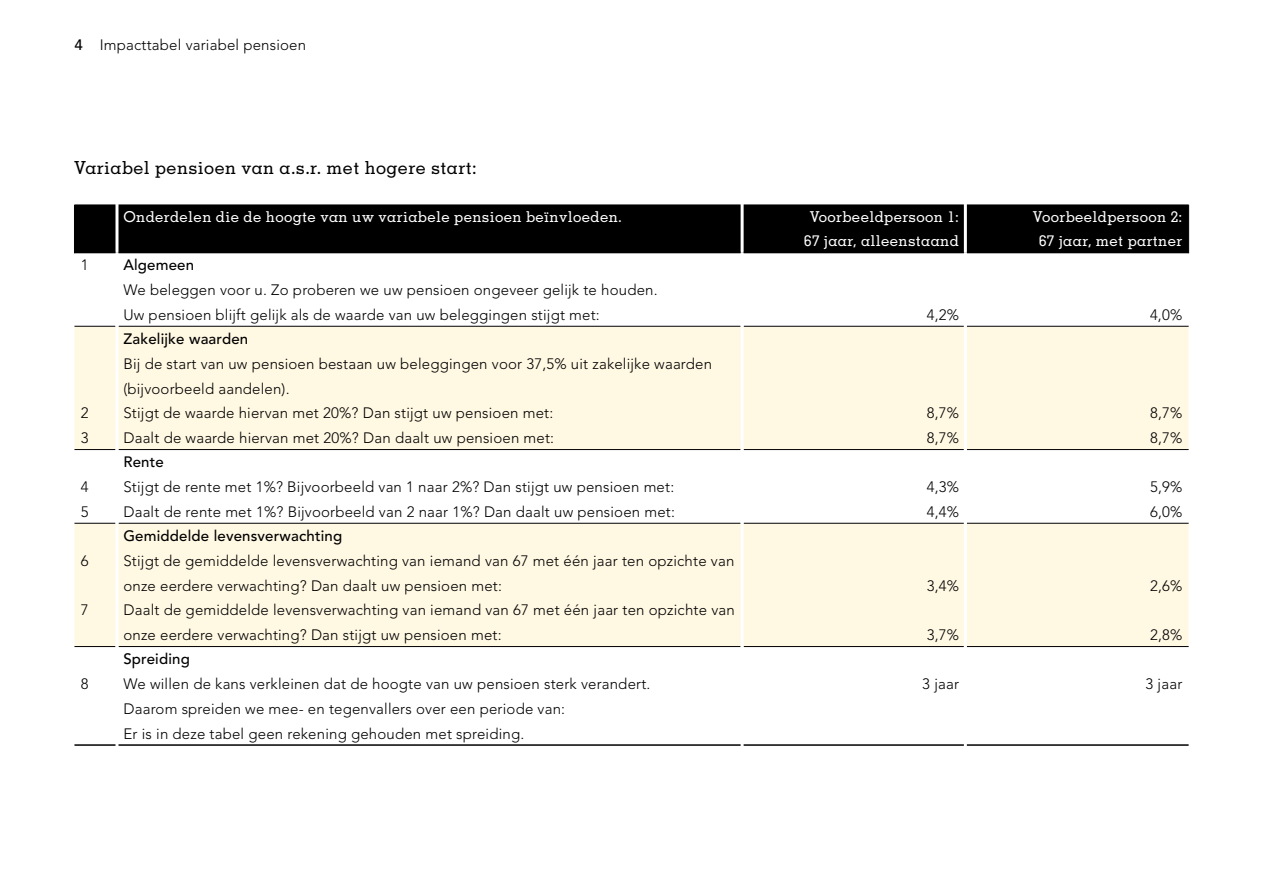
<style>
.page{position:relative;width:1263px;height:893px;background:#fff}
.page>*{position:absolute;margin:0;border:0;box-sizing:border-box;transform-origin:0 0}
.t1{font:500 18px "Memphis LT Std";letter-spacing:.025em;color:#000}
.t2{font:300 15px/24.8px "Avenir LT Std";letter-spacing:.01em;color:#000}
.t3{font:500 15px/24px "Memphis LT Std";letter-spacing:.025em;color:#fff;text-align:center}
.t4{font:500 15px "Avenir LT Std";letter-spacing:.01em;color:#000}
.s1{font-weight:500}
</style>
<div class="page">
<div style="left:75px;top:206px;width:1113px;height:46px;background:#000"></div>
<svg style="left:74px;top:327px;width:1114px;height:319px;fill:#fff8e3"></svg>
<hr style="left:75px;top:205px;width:40px;height:1px;background:#000">
<hr style="left:74px;top:205px;width:1px;height:48px;background:#000">
<hr style="left:118px;top:205px;width:623px;height:1px;background:#000">
<hr style="left:744px;top:205px;width:220px;height:1px;background:#000">
<hr style="left:967px;top:205px;width:221px;height:1px;background:#000">
<hr style="left:1188px;top:205px;width:1px;height:48px;background:#000">
<hr style="left:74px;top:326px;width:41px;height:1px;background:#000">
<hr style="left:118px;top:326px;width:623px;height:1px;background:#000">
<hr style="left:744px;top:326px;width:220px;height:1px;background:#000">
<hr style="left:967px;top:326px;width:221px;height:1px;background:#000">
<hr style="left:74px;top:449px;width:41px;height:1px;background:#000">
<hr style="left:118px;top:449px;width:623px;height:1px;background:#000">
<hr style="left:744px;top:449px;width:220px;height:1px;background:#000">
<hr style="left:967px;top:449px;width:221px;height:1px;background:#000">
<hr style="left:74px;top:523px;width:41px;height:1px;background:#000">
<hr style="left:118px;top:523px;width:623px;height:1px;background:#000">
<hr style="left:744px;top:523px;width:220px;height:1px;background:#000">
<hr style="left:967px;top:523px;width:221px;height:1px;background:#000">
<hr style="left:74px;top:646px;width:41px;height:1px;background:#000">
<hr style="left:118px;top:646px;width:623px;height:1px;background:#000">
<hr style="left:744px;top:646px;width:220px;height:1px;background:#000">
<hr style="left:967px;top:646px;width:221px;height:1px;background:#000">
<hr style="left:115px;top:205px;width:3px;height:48px;background:#fff">
<hr style="left:741px;top:205px;width:3px;height:48px;background:#fff">
<hr style="left:964px;top:205px;width:3px;height:48px;background:#fff">
<hr style="left:115px;top:326px;width:3px;height:124px;background:#fff">
<hr style="left:741px;top:326px;width:3px;height:124px;background:#fff">
<hr style="left:964px;top:326px;width:3px;height:124px;background:#fff">
<hr style="left:115px;top:450px;width:3px;height:73px;background:#fff">
<hr style="left:741px;top:450px;width:3px;height:73px;background:#fff">
<hr style="left:964px;top:450px;width:3px;height:73px;background:#fff">
<hr style="left:115px;top:523px;width:3px;height:123px;background:#fff">
<hr style="left:741px;top:523px;width:3px;height:123px;background:#fff">
<hr style="left:964px;top:523px;width:3px;height:123px;background:#fff">
<hr style="left:75px;top:252px;width:40px;height:1px;background:#000">
<hr style="left:118px;top:252px;width:623px;height:1px;background:#000">
<hr style="left:744px;top:252px;width:220px;height:1px;background:#000">
<hr style="left:967px;top:252px;width:221px;height:1px;background:#000">
<hr style="left:74px;top:744px;width:41px;height:2px;background:#000">
<hr style="left:118px;top:744px;width:623px;height:2px;background:#000">
<hr style="left:744px;top:744px;width:220px;height:2px;background:#000">
<hr style="left:967px;top:744px;width:221px;height:2px;background:#000">
<p class="t2" style="left:74px;top:32px;width:233px"><span class="s1">4</span> Impacttabel variabel pensioen</p>
<p class="t1" style="left:74px;top:156px;width:404px">Variabel pensioen van a.s.r. met hogere start:</p>
<p class="t3" style="left:123px;top:205px;width:500px">Onderdelen die de hoogte van uw variabele pensioen beïnvloeden.</p>
<p class="t3" style="left:804px;top:205px;width:156px">Voorbeeldpersoon 1:<br>67 jaar, alleenstaand</p>
<p class="t3" style="left:1033px;top:205px;width:151px">Voorbeeldpersoon 2:<br>67 jaar, met partner</p>
<p class="t2" style="left:81px;top:253px;width:9px">1</p>
<p class="t4" style="left:123px;top:256px;width:72px">Algemeen</p>
<p class="t2" style="left:123px;top:278px;width:536px">We beleggen voor u. Zo proberen we uw pensioen ongeveer gelijk te houden.<br>Uw pensioen blijft gelijk als de waarde van uw beleggingen stijgt met:</p>
<p class="t2" style="left:927px;top:302px;width:34px">4,2%</p>
<p class="t2" style="left:1150px;top:302px;width:34px">4,0%</p>
<p class="t2" style="left:81px;top:401px;width:9px">2<br>3</p>
<p class="t2" style="left:81px;top:475px;width:9px">4<br>5</p>
<p class="t2" style="left:81px;top:548px;width:9px">6</p>
<p class="t2" style="left:81px;top:598px;width:9px">7</p>
<p class="t2" style="left:81px;top:671px;width:9px">8</p>
<p class="t4" style="left:123px;top:330px;width:126px">Zakelijke waarden</p>
<p class="t2" style="left:123px;top:351px;width:590px">Bij de start van uw pensioen bestaan uw beleggingen voor 37,5% uit zakelijke waarden (bijvoorbeeld aandelen).<br>Stijgt de waarde hiervan met 20%? Dan stijgt uw pensioen met:<br>Daalt de waarde hiervan met 20%? Dan daalt uw pensioen met:</p>
<p class="t2" style="left:927px;top:401px;width:34px">8,7%<br>8,7%</p>
<p class="t2" style="left:1150px;top:401px;width:34px">8,7%<br>8,7%</p>
<p class="t4" style="left:123px;top:453px;width:42px">Rente</p>
<p class="t2" style="left:123px;top:475px;width:553px">Stijgt de rente met 1%? Bijvoorbeeld van 1 naar 2%? Dan stijgt uw pensioen met:<br>Daalt de rente met 1%? Bijvoorbeeld van 2 naar 1%? Dan daalt uw pensioen met:</p>
<p class="t2" style="left:927px;top:475px;width:34px">4,3%<br>4,4%</p>
<p class="t2" style="left:1150px;top:475px;width:34px">5,9%<br>6,0%</p>
<p class="t4" style="left:123px;top:527px;width:220px">Gemiddelde levensverwachting</p>
<p class="t2" style="left:123px;top:548px;width:613px">Stijgt de gemiddelde levensverwachting van iemand van 67 met één jaar ten opzichte van onze eerdere verwachting? Dan daalt uw pensioen met:<br>Daalt de gemiddelde levensverwachting van iemand van 67 met één jaar ten opzichte van onze eerdere verwachting? Dan stijgt uw pensioen met:</p>
<p class="t2" style="left:927px;top:573px;width:34px">3,4%</p>
<p class="t2" style="left:927px;top:623px;width:34px">3,7%</p>
<p class="t2" style="left:1150px;top:573px;width:34px">2,6%</p>
<p class="t2" style="left:1150px;top:623px;width:34px">2,8%</p>
<p class="t4" style="left:123px;top:650px;width:68px">Spreiding</p>
<p class="t2" style="left:123px;top:671px;width:528px">We willen de kans verkleinen dat de hoogte van uw pensioen sterk verandert.<br>Daarom spreiden we mee- en tegenvallers over een periode van:<br>Er is in deze tabel geen rekening gehouden met spreiding.</p>
<p class="t2" style="left:922px;top:671px;width:38px">3 jaar</p>
<p class="t2" style="left:1145px;top:671px;width:38px">3 jaar</p>
</div>
